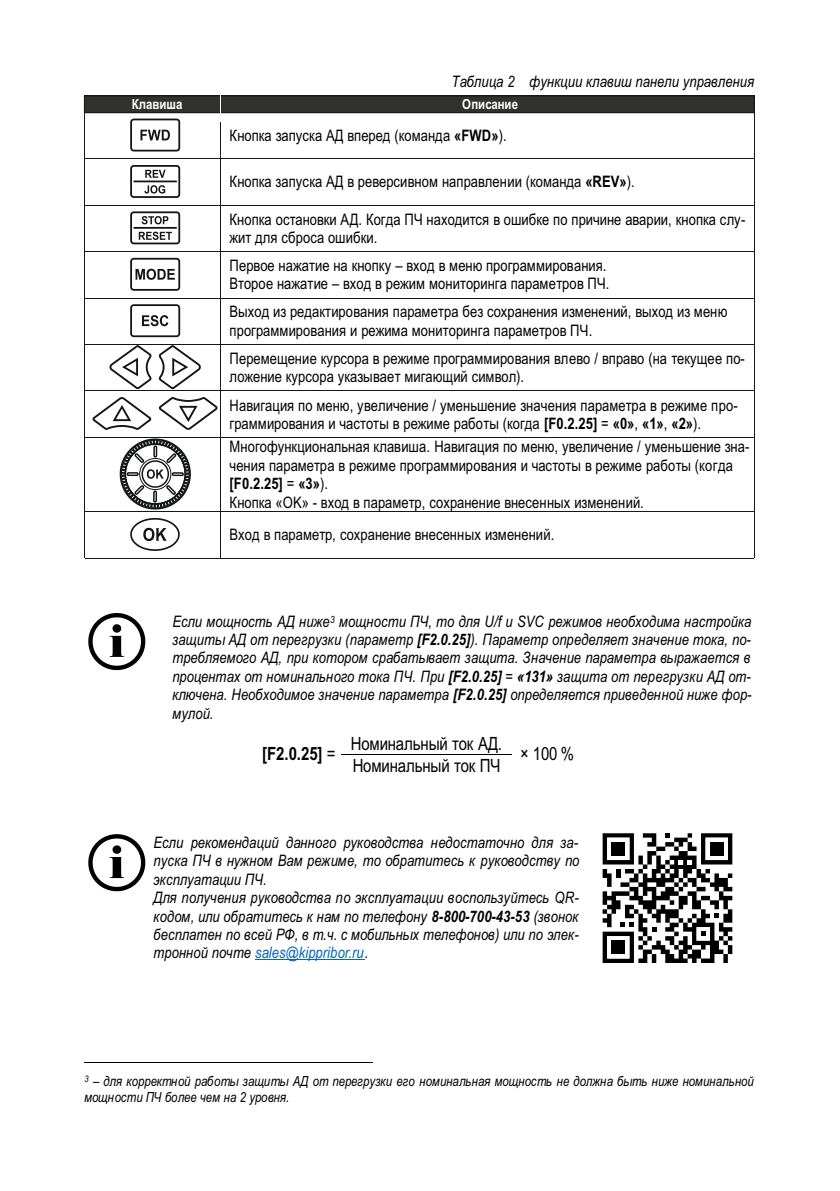
<style>
.page{position:relative;width:840px;height:1191px;background:#fff}
.page>*{position:absolute;margin:0;border:0;box-sizing:border-box;transform-origin:0 0}
.t1{font:18.2px "Arial Narrow";letter-spacing:-.01em;color:#000}
.t2{font:700 18.2px "Arial Narrow";color:#000}
.t3{font:15.8px/18.2px "Arial Narrow";color:#000}
.t4{font:italic 15.8px/18.4px "Arial Narrow";color:#000;text-align:justify}
.t5{font:italic 14px/16.4px "Arial Narrow";letter-spacing:-.01em;color:#000}
.t6{font:700 14px "Arial Narrow";color:#fff}
.s1{font-weight:700}
.s2{font-weight:400}
.s3{color:#0563c1}
</style>
<div class="page">
<hr style="left:753px;top:121px;width:1px;height:437px;background:#151616">
<hr style="left:84px;top:158px;width:669px;height:1px;background:#151616">
<hr style="left:84px;top:205px;width:669px;height:1px;background:#151616">
<hr style="left:84px;top:251px;width:669px;height:1px;background:#151616">
<hr style="left:85px;top:298px;width:668px;height:1px;background:#151616">
<hr style="left:84px;top:344px;width:669px;height:1px;background:#151616">
<hr style="left:85px;top:390px;width:668px;height:1px;background:#151616">
<hr style="left:85px;top:437px;width:668px;height:1px;background:#151616">
<hr style="left:85px;top:511px;width:668px;height:1px;background:#151616">
<hr style="left:85px;top:558px;width:668px;height:1px;background:#151616">
<hr style="left:341px;top:754px;width:170px;height:1px;background:#000">
<hr style="left:255px;top:959px;width:109px;height:1px;background:#0563c1">
<hr style="left:84px;top:1061px;width:288px;height:1px;background:#000">
<svg style="left:130px;top:165px;width:50px;height:33px"></svg>
<svg style="left:130px;top:211px;width:50px;height:33px"></svg>
<svg style="left:130px;top:258px;width:50px;height:33px"></svg>
<svg style="left:130px;top:304px;width:50px;height:33px"></svg>
<svg style="left:109px;top:345px;width:42px;height:44px"></svg>
<svg style="left:159px;top:345px;width:42px;height:44px"></svg>
<svg style="left:92px;top:397px;width:59px;height:33px"></svg>
<svg style="left:159px;top:397px;width:58px;height:33px"></svg>
<svg style="left:120px;top:438px;width:71px;height:71px"></svg>
<svg style="left:130px;top:518px;width:50px;height:33px"></svg>
<svg style="left:88px;top:613px;width:58px;height:58px"></svg>
<svg style="left:88px;top:834px;width:58px;height:58px"></svg>
<svg style="left:602px;top:833px;width:130px;height:130px"></svg>
<hr style="left:84px;top:121px;width:1px;height:437px;background:#151616">
<hr style="left:220px;top:121px;width:1px;height:437px;background:#151616">
<svg style="left:84px;top:95px;width:670px;height:56px"></svg>
<p class="t4" style="left:451px;top:73px;width:304px">Таблица 2 функции клавиш панели управления</p>
<p class="t3" style="left:229px;top:128px;width:278px">Кнопка запуска АД вперед (команда <span class="s1">«FWD»</span>).</p>
<p class="t3" style="left:229px;top:174px;width:406px">Кнопка запуска АД в реверсивном направлении (команда <span class="s1">«REV»</span>).</p>
<p class="t3" style="left:229px;top:211px;width:517px">Кнопка остановки АД. Когда ПЧ находится в ошибке по причине аварии, кнопка слу&shy;жит для сброса ошибки.</p>
<p class="t3" style="left:229px;top:258px;width:381px">Первое нажатие на кнопку – вход в меню программирования.<br>Второе нажатие – вход в режим мониторинга параметров ПЧ.</p>
<p class="t3" style="left:229px;top:304px;width:499px">Выход из редактирования параметра без сохранения изменений, выход из меню программирования и режима мониторинга параметров ПЧ.</p>
<p class="t3" style="left:229px;top:351px;width:516px">Перемещение курсора в режиме программирования влево / вправо (на текущее по&shy;ложение курсора указывает мигающий символ).</p>
<p class="t3" style="left:229px;top:397px;width:509px">Навигация по меню, увеличение / уменьшение значения параметра в режиме про&shy;граммирования и частоты в режиме работы (когда <span class="s1">[F0.2.25]</span> = <span class="s1">«0»</span>, <span class="s1">«1»</span>, <span class="s1">«2»</span>).</p>
<p class="t3" style="left:229px;top:439px;width:521px">Многофункциональная клавиша. Навигация по меню, увеличение / уменьшение зна&shy;чения параметра в режиме программирования и частоты в режиме работы (когда <span class="s1">[F0.2.25]</span> = <span class="s1">«3»</span>).<br>Кнопка «OK» - вход в параметр, сохранение внесенных изменений.</p>
<p class="t3" style="left:229px;top:527px;width:326px">Вход в параметр, сохранение внесенных изменений.</p>
<p class="t6" style="left:132px;top:99px;width:52px">Клавиша</p>
<p class="t6" style="left:462px;top:99px;width:57px">Описание</p>
<p class="t4" style="left:172px;top:613px;width:580px">Если мощность АД ниже<sup>3</sup> мощности ПЧ, то для U/f и SVC режимов необходима настройка защиты АД от перегрузки (параметр <span class="s1">[F2.0.25]</span>). Параметр определяет значение тока, по&shy;требляемого АД, при котором срабатывает защита. Значение параметра выражается в процентах от номинального тока ПЧ. При <span class="s1">[F2.0.25]</span> = <span class="s1">«131»</span> защита от перегрузки АД от&shy;ключена. Необходимое значение параметра <span class="s1">[F2.0.25]</span> определяется приведенной ниже фор&shy;мулой.</p>
<p class="t2" style="left:262px;top:747px;width:75px">[F2.0.25] <span class="s2">=</span></p>
<p class="t1" style="left:350px;top:736px;width:153px">Номинальный ток АД.</p>
<p class="t1" style="left:519px;top:747px;width:56px">× 100 %</p>
<p class="t1" style="left:352px;top:758px;width:149px">Номинальный ток ПЧ</p>
<p class="t4" style="left:153px;top:834px;width:427px;text-align:left">Если рекомендаций данного руководства недостаточно для за&shy;пуска ПЧ в нужном Вам режиме, то обратитесь к руководству по эксплуатации ПЧ.<br>Для получения руководства по эксплуатации воспользуйтесь QR&shy;кодом, или обратитесь к нам по телефону <span class="s1">8-800-700-43-53</span> (звонок бесплатен по всей РФ, в т.ч. с мобильных телефонов) или по элек&shy;тронной почте <span class="s3">sales@kippribor.ru</span>.</p>
<p class="t5" style="left:84px;top:1074px;width:670px"><sup>3</sup> – для корректной работы защиты АД от перегрузки его номинальная мощность не должна быть ниже номинальной мощности ПЧ более чем на 2 уровня.</p>
</div>
